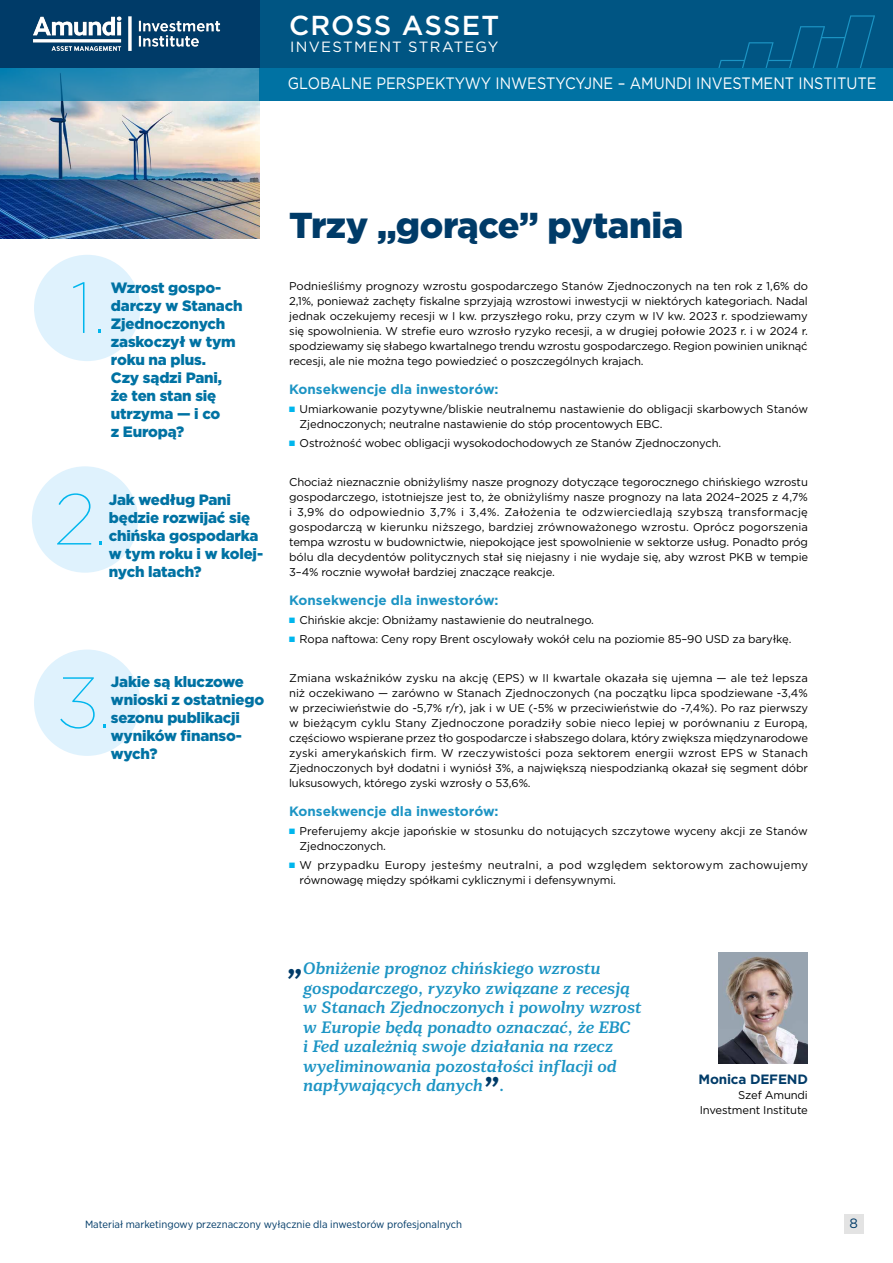
<style>
.page{position:relative;width:893px;height:1263px;background:#fff}
.page>*{position:absolute;margin:0;border:0;box-sizing:border-box;transform-origin:0 0}
.t1{font:100 72px "Gotham";color:#00b6ed}
.t2{font:900 36px "Gotham";letter-spacing:-.01em;color:#003b68}
.t3{font:500 27.45px "Gotham";letter-spacing:.04em;color:#fff}
.t4{font:italic 700 16.5px/19.5px "Mediator Serif";letter-spacing:-.01em;color:#1c94c4}
.t5{font:16.5px "Gotham";color:#fff;scale:.88 1}
.t6{font:900 15px/18px "Gotham";letter-spacing:-.01em;color:#0072a3}
.t7{font:14.85px "Gotham";letter-spacing:.08em;color:#fff}
.t8{font:700 13.5px "Gotham";color:#1c94c4}
.t9{font:700 13.5px "Gotham";letter-spacing:-.01em;color:#003b68}
.t10{font:13.5px "Gotham";color:#003b68}
.t11{font:11.25px/15px "Gotham";letter-spacing:-.01em;color:#000;text-align:justify}
.t12{font:11.25px/15px "Gotham";letter-spacing:.01em;color:#000}
.t13{font:10.5px "Gotham Narrow";color:#003b68;scale:1.05 1}
.s1{color:#00b6ed}
.s2{font-weight:900;font-size:27px;color:#003b68}
</style>
<div class="page">
<div style="left:0;top:0;width:893px;height:68px;background:#005583"></div>
<svg style="left:718px;top:15px;width:157px;height:53px"></svg>
<div style="left:0;top:0;width:259px;height:68px;background:#003b68"></div>
<img style="left:33px;top:16px;width:188px;height:35px">
<img style="left:0;top:101px;width:259px;height:137px">
<div style="left:34px;top:255px;width:106px;height:106px;background:#dff2fd;border-radius:50%"></div>
<div style="left:32px;top:466px;width:106px;height:107px;background:#dff2fd;border-radius:50%"></div>
<div style="left:34px;top:649px;width:106px;height:107px;background:#dff2fd;border-radius:50%"></div>
<img style="left:719px;top:952px;width:89px;height:111px">
<svg style="left:0;top:68px;width:259px;height:33px;background:#2f8db5"></svg>
<div style="left:259px;top:68px;width:634px;height:33px;background:#0072a3"></div>
<div style="left:844px;top:1214px;width:19px;height:19px;background:#e3e3e3"></div>
<h3 class="t3" style="left:289px;top:7px;width:212px">CROSS ASSET</h3>
<h3 class="t7" style="left:290px;top:37px;width:210px">INVESTMENT STRATEGY</h3>
<h3 class="t5" style="left:288px;top:72px;width:670px">GLOBALNE PERSPEKTYWY INWESTYCYJNE – AMUNDI INVESTMENT INSTITUTE</h3>
<h1 class="t1" style="left:71px;top:263px;width:36px">1.</h1>
<h3 class="t6" style="left:111px;top:278px;width:133px">Wzrost gospo&shy;darczy w Stanach<br>Zjednoczonych zaskoczył w tym roku na plus.<br>Czy sądzi Pani, że ten stan się utrzyma — i co<br>z Europą?</h3>
<h1 class="t1" style="left:54px;top:475px;width:54px">2.</h1>
<h3 class="t6" style="left:109px;top:491px;width:156px">Jak według Pani będzie rozwijać się chińska gospodarka w tym roku i w kolej&shy;nych latach?</h3>
<h1 class="t1" style="left:60px;top:658px;width:52px">3.</h1>
<h3 class="t6" style="left:111px;top:673px;width:155px">Jakie są kluczowe wnioski z ostatniego sezonu publikacji wyników finanso&shy;wych?</h3>
<h2 class="t2" style="left:289px;top:201px;width:396px">Trzy „gorące” pytania</h2>
<p class="t11" style="left:289px;top:278px;width:520px">Podnieśliśmy prognozy wzrostu gospodarczego Stanów Zjednoczonych na ten rok z 1,6% do 2,1%, ponieważ zachęty fiskalne sprzyjają wzrostowi inwestycji w niektórych kategoriach. Nadal jednak oczekujemy recesji w I kw. przyszłego roku, przy czym w IV kw. 2023 r. spodziewamy się spowolnienia. W strefie euro wzrosło ryzyko recesji, a w drugiej połowie 2023 r. i w 2024 r. spodziewamy się słabego kwartalnego trendu wzrostu gospodarczego. Region powinien uniknąć recesji, ale nie można tego powiedzieć o poszczególnych krajach.</p>
<p class="t8" style="left:289px;top:380px;width:211px">Konsekwencje dla inwestorów:</p>
<p class="t11" style="left:300px;top:401px;width:510px;text-indent:-10px"><span class="s1">■</span> Umiarkowanie pozytywne/bliskie neutralnemu nastawienie do obligacji skarbowych Stanów<br>Zjednoczonych; neutralne nastawienie do stóp procentowych EBC.</p>
<p class="t11" style="left:289px;top:435px;width:434px"><span class="s1">■</span> Ostrożność wobec obligacji wysokodochodowych ze Stanów Zjednoczonych.</p>
<p class="t11" style="left:289px;top:474px;width:521px">Chociaż nieznacznie obniżyliśmy nasze prognozy dotyczące tegorocznego chińskiego wzrostu gospodarczego, istotniejsze jest to, że obniżyliśmy nasze prognozy na lata 2024–2025 z 4,7% i 3,9% do odpowiednio 3,7% i 3,4%. Założenia te odzwierciedlają szybszą transformację gospodarczą w kierunku niższego, bardziej zrównoważonego wzrostu. Oprócz pogorszenia tempa wzrostu w budownictwie, niepokojące jest spowolnienie w sektorze usług. Ponadto próg bólu dla decydentów politycznych stał się niejasny i nie wydaje się, aby wzrost PKB w tempie 3–4% rocznie wywołał bardziej znaczące reakcje.</p>
<p class="t8" style="left:289px;top:591px;width:211px">Konsekwencje dla inwestorów:</p>
<p class="t11" style="left:289px;top:612px;width:306px"><span class="s1">■</span> Chińskie akcje: Obniżamy nastawienie do neutralnego.</p>
<p class="t11" style="left:289px;top:631px;width:504px"><span class="s1">■</span> Ropa naftowa: Ceny ropy Brent oscylowały wokół celu na poziomie 85–90 USD za baryłkę.</p>
<p class="t11" style="left:289px;top:670px;width:521px">Zmiana wskaźników zysku na akcję (EPS) w II kwartale okazała się ujemna — ale też lepsza niż oczekiwano — zarówno w Stanach Zjednoczonych (na początku lipca spodziewane -3,4% w przeciwieństwie do -5,7% r/r), jak i w UE (-5% w przeciwieństwie do -7,4%). Po raz pierwszy w bieżącym cyklu Stany Zjednoczone poradziły sobie nieco lepiej w porównaniu z Europą, częściowo wspierane przez tło gospodarcze i słabszego dolara, który zwiększa międzynarodowe zyski amerykańskich firm. W rzeczywistości poza sektorem energii wzrost EPS w Stanach Zjednoczonych był dodatni i wyniósł 3%, a największą niespodzianką okazał się segment dóbr luksusowych, którego zyski wzrosły o 53,6%.</p>
<p class="t8" style="left:289px;top:802px;width:211px">Konsekwencje dla inwestorów:</p>
<p class="t11" style="left:300px;top:823px;width:510px;text-indent:-10px"><span class="s1">■</span> Preferujemy akcje japońskie w stosunku do notujących szczytowe wyceny akcji ze Stanów<br>Zjednoczonych.</p>
<p class="t12" style="left:300px;top:857px;width:510px;text-indent:-10px"><span class="s1">■</span> W przypadku Europy jesteśmy neutralni, a pod względem sektorowym zachowujemy równowagę między spółkami cyklicznymi i defensywnymi.</p>
<p class="t4" style="left:302px;top:959px;width:340px;text-indent:-17px"><span class="s2">„</span>Obniżenie prognoz chińskiego wzrostu gospodarczego, ryzyko związane z recesją w Stanach Zjednoczonych i powolny wzrost w Europie będą ponadto oznaczać, że EBC<br>i Fed uzależnią swoje działania na rzecz wyeliminowania pozostałości inflacji od napływających danych<span class="s2">”</span>.</p>
<p class="t9" style="left:698px;top:1070px;width:111px">Monica DEFEND</p>
<p class="t11" style="left:700px;top:1087px;width:110px;text-align:right">Szef Amundi<br>Investment Institute</p>
<p class="t13" style="left:85px;top:1218px;width:360px">Materiał marketingowy przeznaczony wyłącznie dla inwestorów profesjonalnych</p>
<p class="t10" style="left:849px;top:1215px;width:10px">8</p>
</div>
